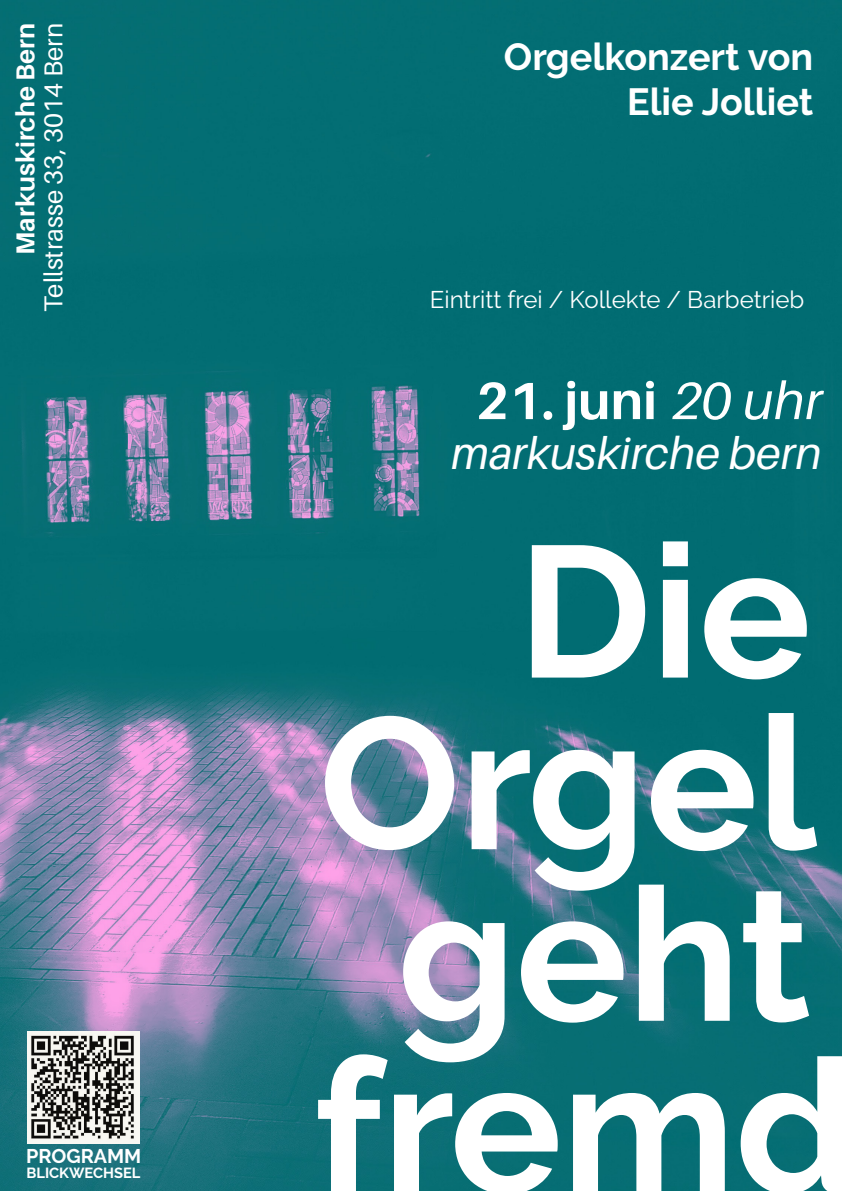
<style>
.page{position:relative;width:842px;height:1191px;background:#fff}
.page>*{position:absolute;margin:0;border:0;box-sizing:border-box;transform-origin:0 0}
.t1{font:700 186.5px/171.5px "Raleway";color:#fff;text-align:right}
.t2{font:700 52.4px "Aileron";color:#fff}
.t3{font:italic 45px "Aileron";color:#fff}
.t4{font:700 37.7px/45.2px "Raleway";color:#fff;text-align:right}
.t5{font:25.9px "Aileron";color:#fff}
.t6{font:700 25.9px "Aileron";color:#fff}
.t7{font:24px "Raleway";color:#fff}
.t8{font:700 19.8px "Raleway";color:#fff}
.t9{font:700 14.7px "Raleway";color:#fff}
.s1{font-weight:400;font-style:italic}
</style>
<div class="page">
<img style="left:0;top:0;width:842px;height:1191px">
<img style="left:28px;top:1031px;width:112px;height:112px">
<p class="t6" style="left:11px;top:255px;width:233px;rotate:-90deg">Markuskirche Bern</p>
<p class="t5" style="left:39px;top:312px;width:290px;rotate:-90deg">Tellstrasse 33, 3014 Bern</p>
<p class="t8" style="left:26px;top:1144px;width:117px">PROGRAMM</p>
<p class="t9" style="left:27px;top:1164px;width:115px">BLICKWECHSEL</p>
<h3 class="t4" style="left:504px;top:34px;width:311px">Orgelkonzert von<br>Elie Jolliet</h3>
<p class="t7" style="left:430px;top:286px;width:376px">Eintritt frei / Kollekte / Barbetrieb</p>
<h2 class="t2" style="left:476px;top:371px;width:347px">21. juni <span class="s1">20 uhr</span></h2>
<h3 class="t3" style="left:451px;top:429px;width:373px">markuskirche bern</h3>
<h1 class="t1" style="left:314px;top:527px;width:543px">Die<br>Orgel geht fremd</h1>
</div>
